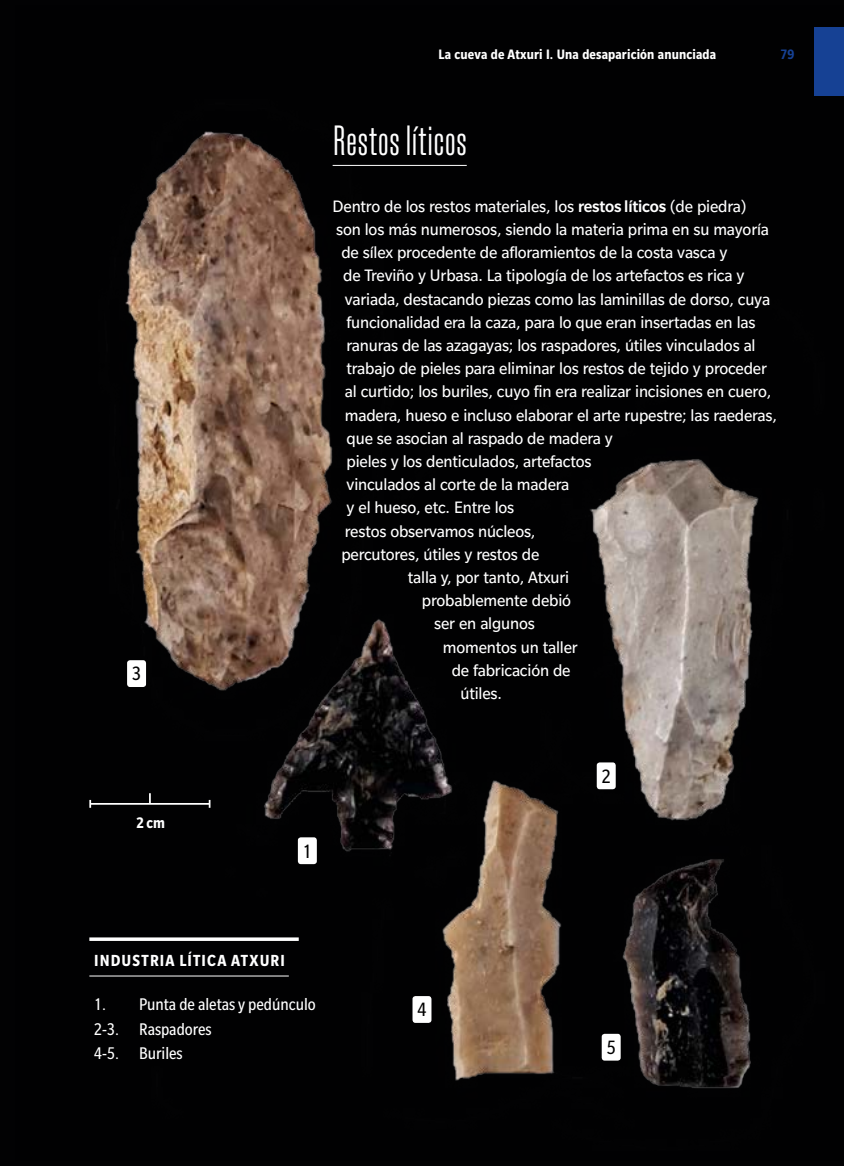
<style>
.page{position:relative;width:844px;height:1166px;background:#fff}
.page>*{position:absolute;margin:0;border:0;box-sizing:border-box;transform-origin:0 0}
.t1{font:300 condensed 42px "Fixture";letter-spacing:.01em;color:#fff}
.t2{font:condensed 21px "Slate Pro";color:#000}
.t3{font:condensed 18.38px/24.5px "Slate Pro";color:#fff}
.t4{font:17.85px "Slate Pro";letter-spacing:-.01em;color:#fff;scale:.96 1}
.t5{font:700 condensed 17.5px "Slate Pro";letter-spacing:.06em;color:#fff}
.t6{font:700 condensed 16.62px "Slate Pro";color:#fff}
.t7{font:700 condensed 14.88px "Slate Pro";letter-spacing:.01em;color:#fff}
.t8{font:700 condensed 14.88px "Slate Pro";color:#164194}
.s1{font-weight:500}
</style>
<div class="page">
<div style="left:0;top:0;width:843px;height:1166px;background:#020203"></div>
<img style="left:89px;top:27px;width:754px;height:1061px">
<hr style="left:332px;top:165px;width:134px;height:1px;background:#fff">
<svg style="left:89px;top:937px;width:210px;height:4px"></svg>
<hr style="left:89px;top:975px;width:200px;height:1px;background:#fff">
<div style="left:127px;top:660px;width:19px;height:27px;background:#fff;border-radius:3px"></div>
<div style="left:298px;top:837px;width:19px;height:27px;background:#fff;border-radius:3px"></div>
<div style="left:596px;top:762px;width:19px;height:27px;background:#fff;border-radius:3px"></div>
<div style="left:412px;top:996px;width:19px;height:27px;background:#fff;border-radius:3px"></div>
<div style="left:601px;top:1034px;width:19px;height:26px;background:#fff;border-radius:3px"></div>
<hr style="left:90px;top:803px;width:119px;height:2px;background:#fff">
<svg style="left:89px;top:800px;width:2px;height:8px"></svg>
<svg style="left:149px;top:793px;width:2px;height:10px"></svg>
<div style="left:814px;top:28px;width:29px;height:68px;background:#164194"></div>
<p class="t2" style="left:132px;top:663px;width:11px">3</p>
<p class="t6" style="left:136px;top:814px;width:30px">2 cm</p>
<p class="t7" style="left:438px;top:47px;width:279px">La cueva de Atxuri I. Una desaparición anunciada</p>
<p class="t8" style="left:780px;top:47px;width:15px">79</p>
<h1 class="t1" style="left:332px;top:115px;width:135px">Restos líticos</h1>
<p class="t4" style="left:332px;top:195px;width:432px">Dentro de los restos materiales, los <span class="s1">restos líticos</span> (de piedra)</p>
<p class="t4" style="left:336px;top:218px;width:452px">son los más numerosos, siendo la materia prima en su mayoría</p>
<p class="t4" style="left:341px;top:241px;width:403px">de sílex procedente de afloramientos de la costa vasca y</p>
<p class="t4" style="left:343px;top:265px;width:419px">de Treviño y Urbasa. La tipología de los artefactos es rica y</p>
<p class="t4" style="left:345px;top:288px;width:444px">variada, destacando piezas como las laminillas de dorso, cuya</p>
<p class="t4" style="left:346px;top:311px;width:427px">funcionalidad era la caza, para lo que eran insertadas en las</p>
<p class="t4" style="left:346px;top:334px;width:427px">ranuras de las azagayas; los raspadores, útiles vinculados al</p>
<p class="t4" style="left:346px;top:357px;width:439px">trabajo de pieles para eliminar los restos de tejido y proceder</p>
<p class="t4" style="left:345px;top:381px;width:445px">al curtido; los buriles, cuyo fin era realizar incisiones en cuero,</p>
<p class="t4" style="left:345px;top:404px;width:451px">madera, hueso e incluso elaborar el arte rupestre; las raederas,</p>
<p class="t4" style="left:346px;top:427px;width:279px">que se asocian al raspado de madera y</p>
<p class="t4" style="left:346px;top:450px;width:256px">pieles y los denticulados, artefactos</p>
<p class="t4" style="left:346px;top:473px;width:233px">vinculados al corte de la madera</p>
<p class="t4" style="left:346px;top:496px;width:176px">y el hueso, etc. Entre los</p>
<p class="t4" style="left:345px;top:520px;width:200px">restos observamos núcleos,</p>
<p class="t4" style="left:341px;top:543px;width:208px">percutores, útiles y restos de</p>
<p class="t4" style="left:408px;top:566px;width:169px">talla y, por tanto, Atxuri</p>
<p class="t4" style="left:422px;top:589px;width:157px">probablemente debió</p>
<p class="t4" style="left:434px;top:612px;width:106px">ser en algunos</p>
<p class="t4" style="left:443px;top:636px;width:142px">momentos un taller</p>
<p class="t4" style="left:451px;top:659px;width:125px">de fabricación de</p>
<p class="t4" style="left:460px;top:682px;width:45px">útiles.</p>
<p class="t2" style="left:303px;top:840px;width:11px">1</p>
<p class="t2" style="left:601px;top:765px;width:11px">2</p>
<p class="t5" style="left:94px;top:951px;width:16px">Industria</p>
<p class="t5" style="left:179px;top:951px;width:71px">l íti ca Atxuri</p>
<p class="t3" style="left:94px;top:992px;width:223px">1. Punta de aletas y pedúnculo<br>2-3. Raspadores<br>4-5. Buriles</p>
<p class="t2" style="left:417px;top:999px;width:11px">4</p>
<p class="t2" style="left:606px;top:1036px;width:11px">5</p>
</div>
